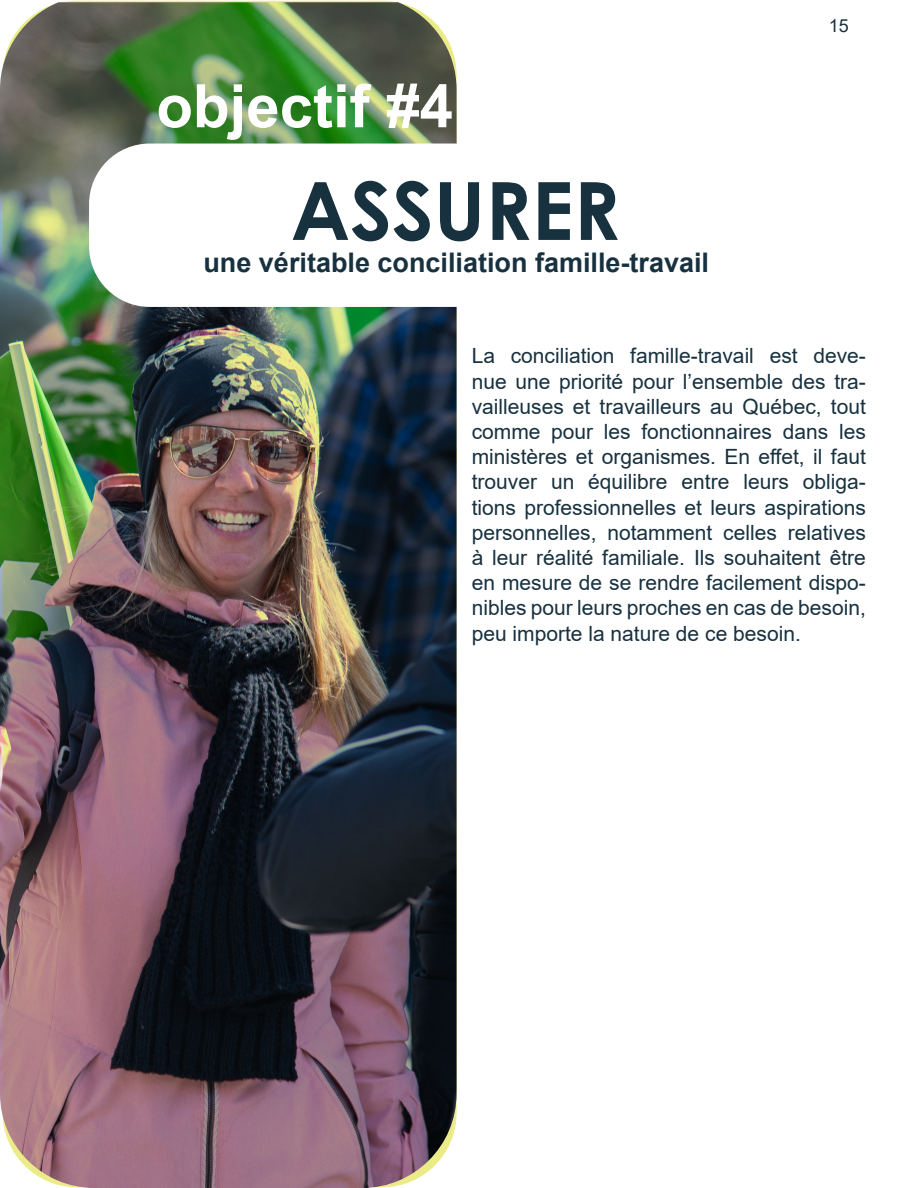
<style>
.page{position:relative;width:918px;height:1188px;background:#fff}
.page>*{position:absolute;margin:0;border:0;box-sizing:border-box;transform-origin:0 0}
.gros_titre{font:700 80.4px "Century Gothic";color:#18313f}
.t1{font:700 60px "Arial";color:#fff}
.t2{font:700 27px "Arial";color:#18313f}
.t3{font:21px/25.2px "Arial";color:#18313f;text-align:justify}
.t4{font:18px "Arial";color:#18313f}
</style>
<div class="page">
<img style="left:3px;top:1px;width:454px;height:1186px;border-radius:74px">
<div style="left:89px;top:144px;width:486px;height:163px;background:#fff;border-radius:61px"></div>
<p class="t1" style="left:156px;top:64px;width:298px">objectif #4</p>
<p class="gros_titre" style="left:291px;top:150px;width:331px">ASSURER</p>
<p class="t2" style="left:203px;top:243px;width:507px">une véritable conciliation famille-travail</p>
<p class="t4" style="left:829px;top:13px;width:22px">15</p>
<p class="t3" style="left:472px;top:343px;width:396px">La conciliation famille-travail est deve&shy;nue une priorité pour l’ensemble des tra&shy;vailleuses et travailleurs au Québec, tout comme pour les fonctionnaires dans les ministères et organismes. En effet, il faut trouver un équilibre entre leurs obliga&shy;tions professionnelles et leurs aspirations personnelles, notamment celles relatives à leur réalité familiale. Ils souhaitent être en mesure de se rendre facilement dispo&shy;nibles pour leurs proches en cas de besoin, peu importe la nature de ce besoin.</p>
</div>
